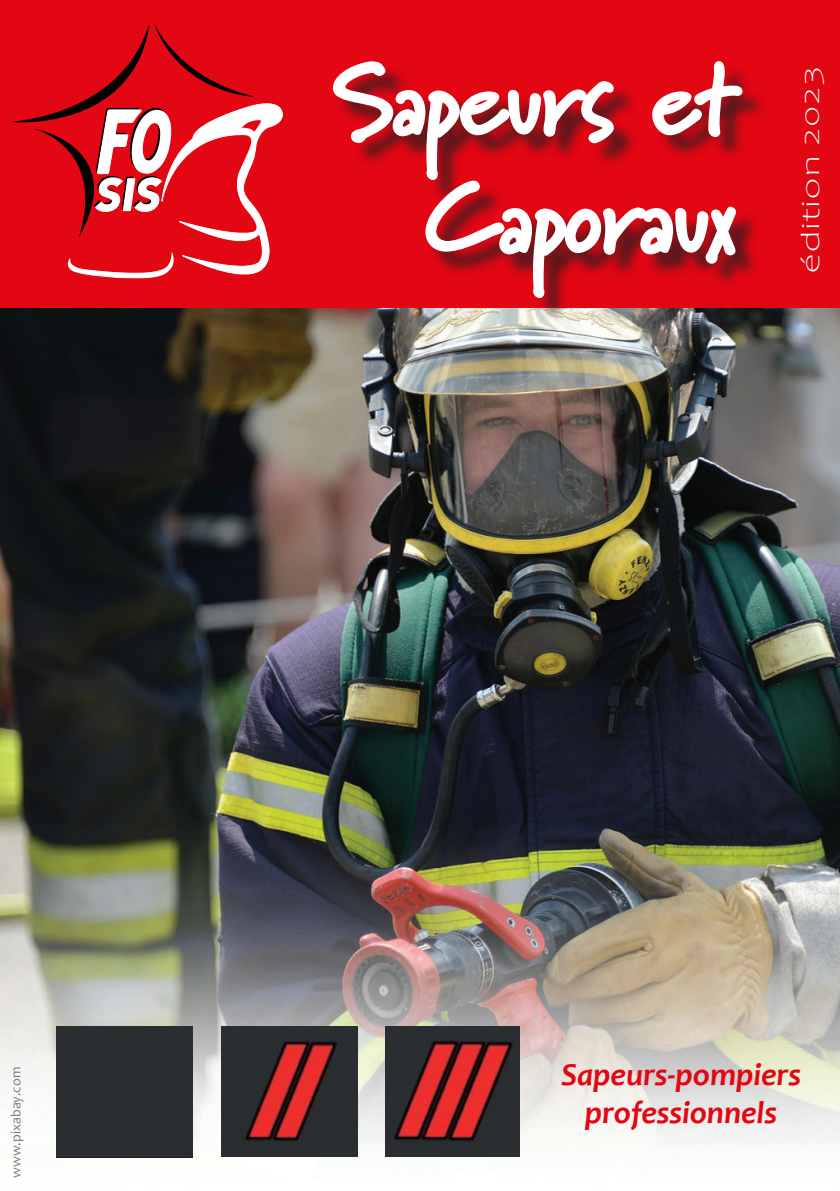
<style>
.page{position:relative;width:840px;height:1191px;background:#fff}
.page>*{position:absolute;margin:0;border:0;box-sizing:border-box;transform-origin:0 0}
.t1{font:900 104px/118px "Marydale";letter-spacing:-.04em;color:#fff;text-align:right}
.t2{font:italic 700 32px/38px "Candara";color:#e30613;text-align:center}
.t3{font:300 26.6px "Candara";color:#fff;scale:1.54 1}
.t4{font:14px "Candara";color:#7a7c7f}
</style>
<div class="page">
<img style="left:0;top:308px;width:839px;height:850px">
<div style="left:0;top:0;width:839px;height:308px;background:#e30613"></div>
<svg style="left:13px;top:24px;width:270px;height:254px"></svg>
<div style="left:336px;top:65px;width:430px;height:257px;background:#231f20;opacity:.75"></div>
<img style="left:386px;top:1026px;width:133px;height:131px">
<img style="left:221px;top:1026px;width:136px;height:131px">
<div style="left:57px;top:1026px;width:136px;height:131px;background:#2a2e31"></div>
<p class="t4" style="left:7px;top:1177px;width:112px;rotate:-90deg">www.pixabay.com</p>
<h1 class="t1" style="left:330px;top:40px;width:408px">Sapeurs et<br>Caporaux</h1>
<p class="t3" style="left:795px;top:274px;width:137px;rotate:-90deg">édition 2023</p>
<p class="t2" style="left:560px;top:1055px;width:241px">Sapeurs-pompiers professionnels</p>
</div>
